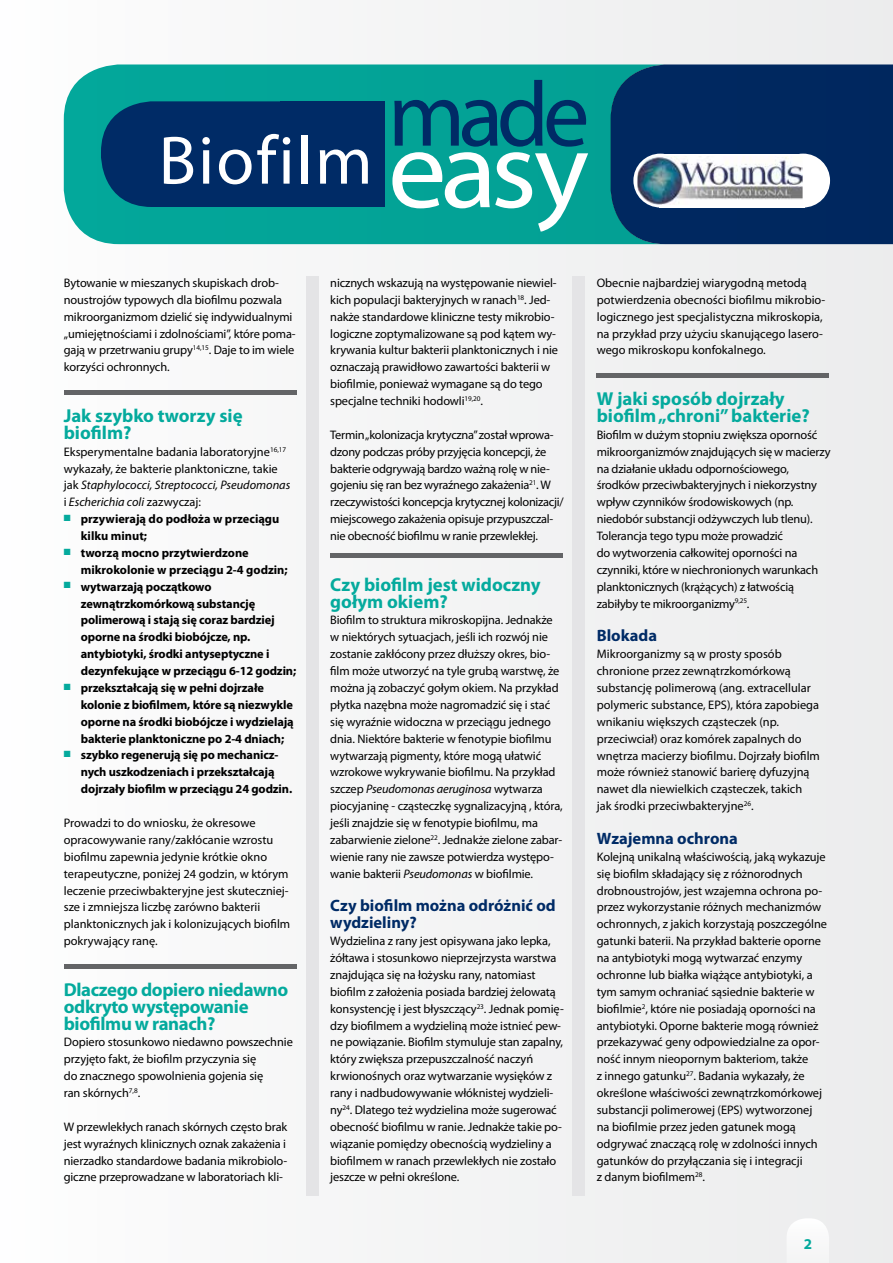
<style>
.page{position:relative;width:893px;height:1263px;background:#f4f4f4}
.page>*{position:absolute;margin:0;border:0;box-sizing:border-box;transform-origin:0 0}
.t1{font:92.55px "Myriad Pro";color:#002b66}
.t2{font:69px "Myriad Pro";letter-spacing:.03em;color:#fff}
.t3{font:700 18.75px/16.8px "Myriad Pro";color:#04aa9d}
.t4{font:700 18.75px/16.8px "Myriad Pro";letter-spacing:-.02em;color:#04aa9d}
.t5{font:700 16.5px/17px "Myriad Pro";color:#002b66}
.t6{font:700 15px "Myriad Pro";color:#04aa9d}
.t7{font:12.3px/17px "Myriad Pro";letter-spacing:-.01em;color:#000}
.t8{font:700 12.3px/17px "Myriad Pro";letter-spacing:-.01em;color:#000}
.s1{font-size:111.3px}
.s2{font-style:italic}
</style>
<div class="page">
<div style="left:64px;top:64px;width:547px;height:180px;background:#03a396"></div>
<div style="left:306px;top:276px;width:13px;height:920px;background:#e4e4e6"></div>
<div style="left:611px;top:64px;width:282px;height:180px;background:#00285f"></div>
<svg style="left:633px;top:154px;width:54px;height:53px"></svg>
<div style="left:659px;top:154px;width:146px;height:53px;background:#fff"></div>
<div style="left:776px;top:154px;width:54px;height:53px;background:#fff;border-radius:50%"></div>
<img style="left:637px;top:156px;width:166px;height:49px">
<div style="left:573px;top:276px;width:12px;height:920px;background:#e4e4e6"></div>
<hr style="left:64px;top:391px;width:232px;height:4px;background:#636466">
<hr style="left:64px;top:965px;width:232px;height:4px;background:#636466">
<hr style="left:330px;top:554px;width:233px;height:4px;background:#636466">
<hr style="left:597px;top:374px;width:232px;height:4px;background:#636466">
<svg style="left:798px;top:1219px;width:20px;height:2px"></svg>
<div style="left:101px;top:101px;width:269px;height:106px;background:#002b66;border-radius:51px"></div>
<div style="left:280px;top:101px;width:105px;height:106px;background:#002b66"></div>
<h1 class="t1" style="left:388px;top:58px;width:203px">made</h1>
<h2 class="t2" style="left:159px;top:118px;width:432px">Biofilm <span class="s1">easy</span></h2>
<p class="t7" style="left:64px;top:274px;width:233px">Bytowanie w mieszanych skupiskach drob&shy;noustrojów typowych dla biofilmu pozwala mikroorganizmom dzielić się indywidualnymi „umiejętnościami i zdolnościami”, które poma&shy;gają w przetrwaniu grupy<sup>14,15</sup>. Daje to im wiele korzyści ochronnych.</p>
<h3 class="t3" style="left:64px;top:407px;width:180px">Jak szybko tworzy się biofilm?</h3>
<p class="t7" style="left:64px;top:443px;width:228px">Eksperymentalne badania laboratoryjne<sup>16,17 </sup>wykazały, że bakterie planktoniczne, takie jak <span class="s2">Staphylococci, Streptococci, Pseudomonas </span>i <span class="s2">Escherichia coli</span> zazwyczaj:</p>
<p class="t8" style="left:81px;top:510px;width:200px;text-indent:-17px"><sup>■</sup> przywierają do podłoża w przeciągu kilku minut;</p>
<p class="t8" style="left:81px;top:544px;width:208px;text-indent:-17px"><sup>■</sup> tworzą mocno przytwierdzone mikrokolonie w przeciągu 2-4 godzin;</p>
<p class="t8" style="left:81px;top:578px;width:217px;text-indent:-17px"><sup>■</sup> wytwarzają początkowo zewnątrzkomórkową substancję polimerową i stają się coraz bardziej oporne na środki biobójcze, np. antybiotyki, środki antyseptyczne i dezynfekujące w przeciągu 6-12 godzin;</p>
<p class="t8" style="left:81px;top:679px;width:214px;text-indent:-17px"><sup>■</sup> przekształcają się w pełni dojrzałe kolonie z biofilmem, które są niezwykle oporne na środki biobójcze i wydzielają bakterie planktoniczne po 2-4 dniach;</p>
<p class="t8" style="left:81px;top:746px;width:213px;text-indent:-17px"><sup>■</sup> szybko regenerują się po mechanicz&shy;nych uszkodzeniach i przekształcają dojrzały biofilm w przeciągu 24 godzin.</p>
<p class="t7" style="left:64px;top:814px;width:228px">Prowadzi to do wniosku, że okresowe opracowywanie rany/zakłócanie wzrostu biofilmu zapewnia jedynie krótkie okno terapeutyczne, poniżej 24 godzin, w którym leczenie przeciwbakteryjne jest skuteczniej&shy;sze i zmniejsza liczbę zarówno bakterii planktonicznych jak i kolonizujących biofilm pokrywający ranę.</p>
<h3 class="t4" style="left:64px;top:980px;width:226px">Dlaczego dopiero niedawno odkryto występowanie biofilmu w ranach?</h3>
<p class="t7" style="left:64px;top:1033px;width:231px">Dopiero stosunkowo niedawno powszechnie przyjęto fakt, że biofilm przyczynia się<br>do znacznego spowolnienia gojenia się<br>ran skórnych<sup>7,8</sup>.</p>
<p class="t7" style="left:64px;top:1118px;width:225px;text-align:justify">W przewlekłych ranach skórnych często brak jest wyraźnych klinicznych oznak zakażenia i nierzadko standardowe badania mikrobiolo&shy;giczne przeprowadzane w laboratoriach kli-</p>
<p class="t7" style="left:330px;top:274px;width:229px">nicznych wskazują na występowanie niewiel&shy;kich populacji bakteryjnych w ranach<sup>18</sup>. Jed&shy;nakże standardowe kliniczne testy mikrobio&shy;logiczne zoptymalizowane są pod kątem wy&shy;krywania kultur bakterii planktonicznych i nie oznaczają prawidłowo zawartości bakterii w biofilmie, ponieważ wymagane są do tego specjalne techniki hodowli<sup>19,20</sup>.</p>
<p class="t7" style="left:330px;top:426px;width:235px">Termin „kolonizacja krytyczna” został wprowa&shy;dzony podczas próby przyjęcia koncepcji, że bakterie odgrywają bardzo ważną rolę w nie&shy;gojeniu się ran bez wyraźnego zakażenia<sup>21</sup>. W rzeczywistości koncepcja krytycznej kolonizacji/ miejscowego zakażenia opisuje przypuszczal&shy;nie obecność biofilmu w ranie przewlekłej.</p>
<h3 class="t3" style="left:330px;top:575px;width:212px">Czy biofilm jest widoczny gołym okiem?</h3>
<p class="t7" style="left:330px;top:612px;width:234px">Biofilm to struktura mikroskopijna. Jednakże w niektórych sytuacjach, jeśli ich rozwój nie zostanie zakłócony przez dłuższy okres, bio&shy;film może utworzyć na tyle grubą warstwę, że można ją zobaczyć gołym okiem. Na przykład płytka nazębna może nagromadzić się i stać się wyraźnie widoczna w przeciągu jednego dnia. Niektóre bakterie w fenotypie biofilmu wytwarzają pigmenty, które mogą ułatwić wzrokowe wykrywanie biofilmu. Na przykład szczep <span class="s2">Pseudomonas aeruginosa</span> wytwarza piocyjaninę - cząsteczkę sygnalizacyjną , która, jeśli znajdzie się w fenotypie biofilmu, ma zabarwienie zielone<sup>22</sup>. Jednakże zielone zabar&shy;wienie rany nie zawsze potwierdza występo&shy;wanie bakterii <span class="s2">Pseudomonas</span> w biofilmie.</p>
<h3 class="t5" style="left:330px;top:897px;width:227px">Czy biofilm można odróżnić od wydzieliny?</h3>
<p class="t7" style="left:330px;top:932px;width:235px">Wydzielina z rany jest opisywana jako lepka, żółtawa i stosunkowo nieprzejrzysta warstwa znajdująca się na łożysku rany, natomiast biofilm z założenia posiada bardziej żelowatą konsystencję i jest błyszczący<sup>23</sup>. Jednak pomię&shy;dzy biofilmem a wydzieliną może istnieć pew&shy;ne powiązanie. Biofilm stymuluje stan zapalny, który zwiększa przepuszczalność naczyń krwionośnych oraz wytwarzanie wysięków z rany i nadbudowywanie włóknistej wydzieli&shy;ny<sup>24</sup>. Dlatego też wydzielina może sugerować obecność biofilmu w ranie. Jednakże takie po&shy;wiązanie pomiędzy obecnością wydzieliny a biofilmem w ranach przewlekłych nie zostało jeszcze w pełni określone.</p>
<p class="t7" style="left:597px;top:274px;width:230px">Obecnie najbardziej wiarygodną metodą potwierdzenia obecności biofilmu mikrobio&shy;logicznego jest specjalistyczna mikroskopia, na przykład przy użyciu skanującego lasero&shy;wego mikroskopu konfokalnego.</p>
<h3 class="t3" style="left:597px;top:390px;width:215px">W jaki sposób dojrzały biofilm „chroni” bakterie?</h3>
<p class="t7" style="left:597px;top:426px;width:235px">Biofilm w dużym stopniu zwiększa oporność mikroorganizmów znajdujących się w macierzy na działanie układu odpornościowego, środków przeciwbakteryjnych i niekorzystny wpływ czynników środowiskowych (np. niedobór substancji odżywczych lub tlenu).<br>Tolerancja tego typu może prowadzić<br>do wytworzenia całkowitej oporności na czynniki, które w niechronionych warunkach planktonicznych (krążących) z łatwością zabiłyby te mikroorganizmy<sup>9,25</sup>.</p>
<h3 class="t5" style="left:597px;top:627px;width:62px">Blokada</h3>
<p class="t7" style="left:597px;top:645px;width:225px">Mikroorganizmy są w prosty sposób chronione przez zewnątrzkomórkową substancję polimerową (ang. extracellular polymeric substance, EPS), która zapobiega wnikaniu większych cząsteczek (np. przeciwciał) oraz komórek zapalnych do wnętrza macierzy biofilmu. Dojrzały biofilm może również stanowić barierę dyfuzyjną nawet dla niewielkich cząsteczek, takich jak środki przeciwbakteryjne<sup>26</sup>.</p>
<h3 class="t5" style="left:597px;top:829px;width:143px">Wzajemna ochrona</h3>
<p class="t7" style="left:597px;top:848px;width:232px">Kolejną unikalną właściwością, jaką wykazuje się biofilm składający się z różnorodnych drobnoustrojów, jest wzajemna ochrona po&shy;przez wykorzystanie różnych mechanizmów ochronnych, z jakich korzystają poszczególne gatunki baterii. Na przykład bakterie oporne na antybiotyki mogą wytwarzać enzymy ochronne lub białka wiążące antybiotyki, a tym samym ochraniać sąsiednie bakterie w biofilmie<sup>2</sup>, które nie posiadają oporności na antybiotyki. Oporne bakterie mogą również przekazywać geny odpowiedzialne za opor&shy;ność innym nieopornym bakteriom, także<br>z innego gatunku<sup>27</sup>. Badania wykazały, że określone właściwości zewnątrzkomórkowej substancji polimerowej (EPS) wytworzonej na biofilmie przez jeden gatunek mogą odgrywać znaczącą rolę w zdolności innych gatunków do przyłączania się i integracji<br>z danym biofilmem<sup>28</sup>.</p>
<p class="t6" style="left:804px;top:1234px;width:10px">2</p>
</div>
